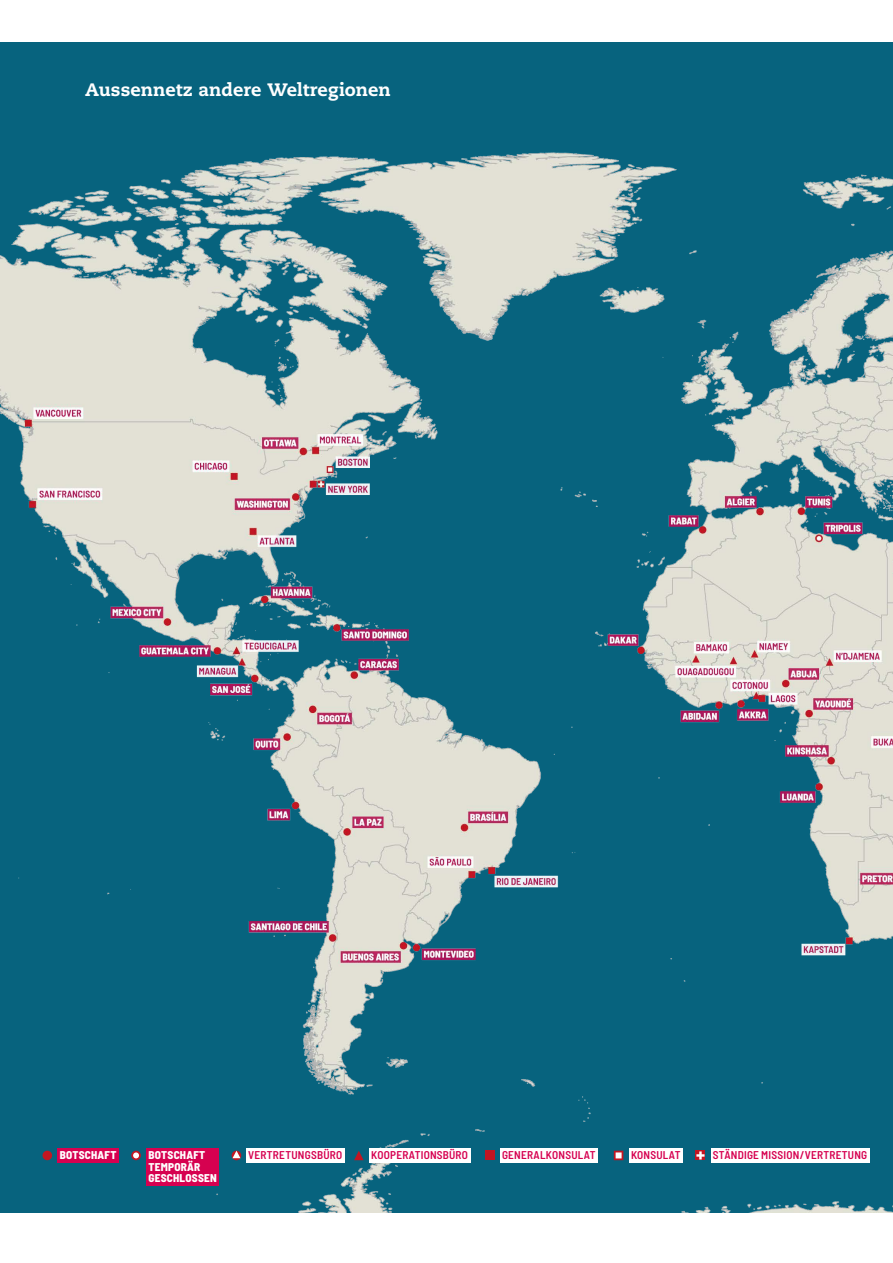
<style>
.page{position:relative;width:893px;height:1263px;background:#fff}
.page>*{position:absolute;margin:0;border:0;box-sizing:border-box;transform-origin:0 0}
._3_Zwischentitel_1{font:800 18px "Caecilia LT Pro 85";color:#fff}
._5_Legende_Karten_NICHT_Botschaft{font:600 semi-condensed 11.25px "Barlow";letter-spacing:.02em;color:#d60150}
._5_Legende_Karten_Botschaft{font:800 semi-condensed 11.25px/11.2px "Barlow";letter-spacing:.02em;color:#fff}
</style>
<div class="page">
<div style="left:0;top:42px;width:893px;height:1170px;background:#07637e"></div>
<img style="left:0;top:152px;width:893px;height:1060px">
<div style="left:43px;top:1151px;width:9px;height:9px;background:#c21622;border-radius:50%"></div>
<div style="left:58px;top:1148px;width:61px;height:15px;background:#d60150"></div>
<svg style="left:131px;top:1151px;width:10px;height:9px"></svg>
<div style="left:146px;top:1148px;width:73px;height:37px;background:#d60150"></div>
<div style="left:232px;top:1151px;width:9px;height:9px;background:#cf4a54;border-radius:50%"></div>
<svg style="left:232px;top:1151px;width:8px;height:7px"></svg>
<div style="left:246px;top:1148px;width:98px;height:15px;background:#fff"></div>
<div style="left:485px;top:1151px;width:9px;height:9px;background:#c21622"></div>
<div style="left:500px;top:1148px;width:98px;height:15px;background:#fff"></div>
<svg style="left:614px;top:1151px;width:9px;height:9px"></svg>
<div style="left:629px;top:1148px;width:54px;height:15px;background:#fff"></div>
<svg style="left:354px;top:1151px;width:10px;height:9px"></svg>
<div style="left:369px;top:1148px;width:101px;height:15px;background:#fff"></div>
<svg style="left:696px;top:1151px;width:9px;height:9px"></svg>
<svg style="left:696px;top:1151px;width:8px;height:8px"></svg>
<div style="left:711px;top:1148px;width:158px;height:15px;background:#fff"></div>
<p class="_3_Zwischentitel_1" style="left:85px;top:77px;width:307px">Aussennetz andere Weltregionen</p>
<p class="_5_Legende_Karten_Botschaft" style="left:60px;top:1149px;width:58px">BOTSCHAFT</p>
<p class="_5_Legende_Karten_Botschaft" style="left:148px;top:1149px;width:70px">BOTSCHAFT<br>TEMPORÄR<br>GESCHLOSSEN</p>
<p class="_5_Legende_Karten_NICHT_Botschaft" style="left:248px;top:1147px;width:96px">VERTRETUNGSBÜRO</p>
<p class="_5_Legende_Karten_NICHT_Botschaft" style="left:371px;top:1147px;width:98px">KOOPERATIONSBÜRO</p>
<p class="_5_Legende_Karten_NICHT_Botschaft" style="left:502px;top:1147px;width:95px">GENERALKONSULAT</p>
<p class="_5_Legende_Karten_NICHT_Botschaft" style="left:631px;top:1147px;width:51px">KONSULAT</p>
<p class="_5_Legende_Karten_NICHT_Botschaft" style="left:713px;top:1147px;width:156px">STÄNDIGE MISSION/VERTRETUNG</p>
</div>
